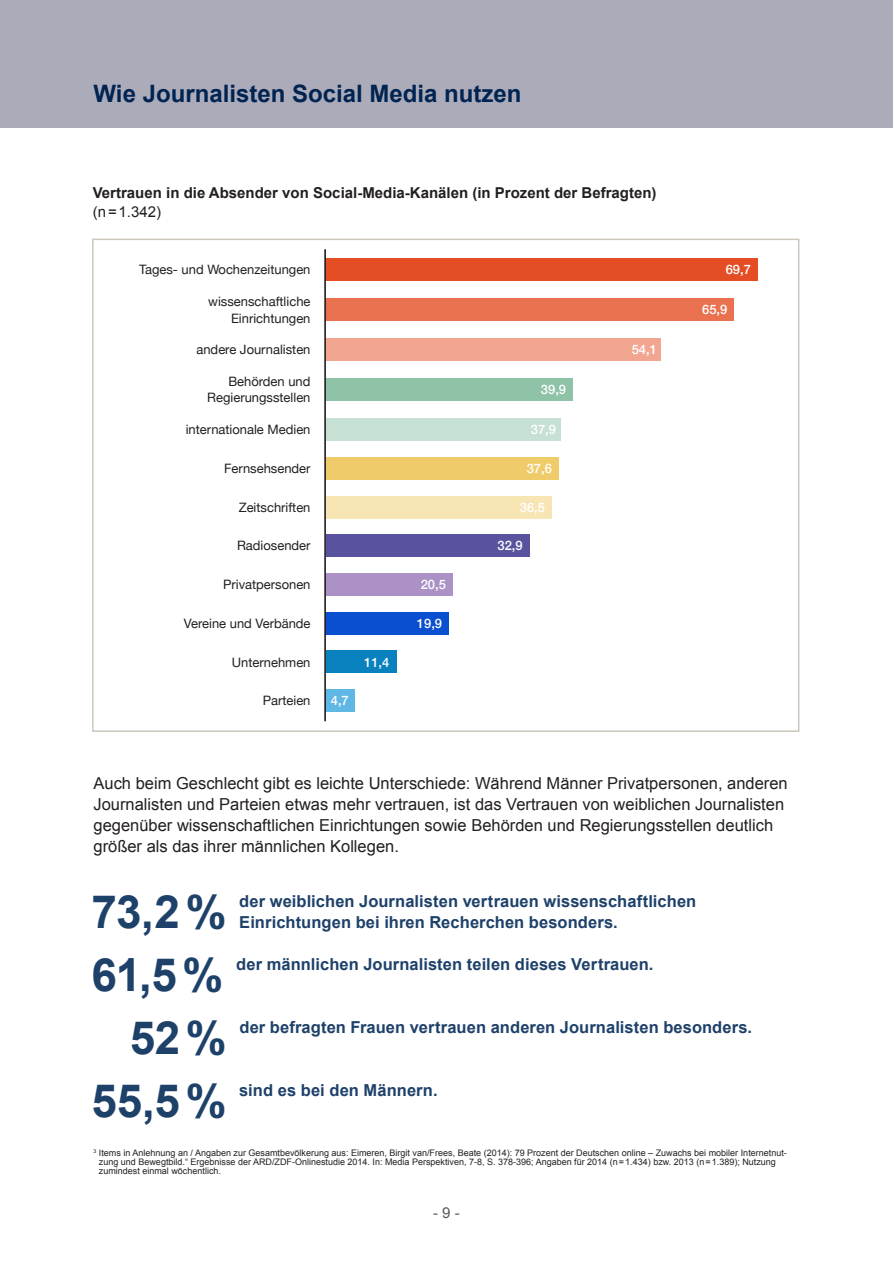
<style>
.page{position:relative;width:893px;height:1263px;background:#fff}
.page>*{position:absolute;margin:0;border:0;box-sizing:border-box;transform-origin:0 0}
.t1{font:700 45.9px "Arial";letter-spacing:-.015em;color:#1e416a}
.t2{font:700 24px "Arial";color:#002451}
.t3{font:16.5px/21px "Arial";color:#231f20}
.t4{font:700 16.5px/21px "Arial";letter-spacing:.005em;color:#1e416a}
.t5{font:700 15px "Arial";color:#231f20}
.t6{font:15px "Arial";color:#231f20}
.t7{font:15px "Arial";color:#57585a}
.t8{font:12.9px/16.2px "Helvetica Neue";color:#231f20;text-align:right}
.t9{font:500 12.9px "Helvetica Neue";color:#fff}
.t10{font:9px/9px "Arial";color:#231f20}
</style>
<div class="page">
<div style="left:0;top:0;width:893px;height:128px;background:#acabba"></div>
<div style="left:92px;top:239px;width:707px;height:493px;border:2px solid #cdc7bd"></div>
<div style="left:326px;top:378px;width:247px;height:23px;background:#8ec3a7"></div>
<div style="left:326px;top:418px;width:235px;height:23px;background:#c6e1d3"></div>
<div style="left:326px;top:457px;width:233px;height:23px;background:#f0cb69"></div>
<div style="left:326px;top:496px;width:226px;height:23px;background:#f8e5b4"></div>
<div style="left:326px;top:534px;width:204px;height:23px;background:#59539f"></div>
<div style="left:326px;top:573px;width:127px;height:23px;background:#ab91c5"></div>
<div style="left:326px;top:612px;width:123px;height:23px;background:#0a4fd0"></div>
<div style="left:326px;top:650px;width:70px;height:23px;background:#0a81bf"></div>
<div style="left:326px;top:689px;width:29px;height:23px;background:#5fb7e5"></div>
<div style="left:326px;top:338px;width:335px;height:23px;background:#f2a692"></div>
<div style="left:326px;top:298px;width:408px;height:23px;background:#ea7150"></div>
<div style="left:326px;top:258px;width:432px;height:23px;background:#e54d24"></div>
<hr style="left:324px;top:249px;width:2px;height:472px;background:#231f20">
<h2 class="t2" style="left:94px;top:78px;width:429px">Wie Journalisten Social Media nutzen</h2>
<h3 class="t5" style="left:93px;top:183px;width:565px">Vertrauen in die Absender von Social-Media-Kanälen (in Prozent der Befragten)</h3>
<h3 class="t6" style="left:93px;top:202px;width:70px">(n=1.342)</h3>
<h3 class="t8" style="left:139px;top:263px;width:173px">Tages- und Wochenzeitungen</h3>
<h3 class="t9" style="left:726px;top:259px;width:27px">69,7</h3>
<h3 class="t8" style="left:208px;top:294px;width:104px">wissenschaftliche<br>Einrichtungen</h3>
<h3 class="t8" style="left:196px;top:342px;width:116px">andere Journalisten</h3>
<h3 class="t9" style="left:632px;top:339px;width:27px">54,1</h3>
<h3 class="t8" style="left:207px;top:374px;width:105px">Behörden und<br>Regierungsstellen</h3>
<h3 class="t8" style="left:186px;top:422px;width:126px">internationale Medien</h3>
<h3 class="t9" style="left:531px;top:419px;width:27px">37,9</h3>
<h3 class="t8" style="left:224px;top:461px;width:88px">Fernsehsender</h3>
<h3 class="t9" style="left:527px;top:458px;width:27px">37,6</h3>
<h3 class="t8" style="left:239px;top:500px;width:73px">Zeitschriften</h3>
<h3 class="t9" style="left:520px;top:497px;width:27px">36,5</h3>
<h3 class="t8" style="left:237px;top:538px;width:75px">Radiosender</h3>
<h3 class="t9" style="left:497px;top:535px;width:27px">32,9</h3>
<h3 class="t8" style="left:223px;top:577px;width:89px">Privatpersonen</h3>
<h3 class="t9" style="left:421px;top:574px;width:27px">20,5</h3>
<h3 class="t8" style="left:184px;top:616px;width:128px">Vereine und Verbände</h3>
<h3 class="t9" style="left:417px;top:613px;width:27px">19,9</h3>
<h3 class="t8" style="left:232px;top:655px;width:80px">Unternehmen</h3>
<h3 class="t9" style="left:364px;top:652px;width:27px">11,4</h3>
<h3 class="t8" style="left:263px;top:693px;width:49px">Parteien</h3>
<h3 class="t9" style="left:331px;top:690px;width:20px">4,7</h3>
<h3 class="t9" style="left:541px;top:379px;width:27px">39,9</h3>
<h3 class="t9" style="left:702px;top:299px;width:27px">65,9</h3>
<p class="t3" style="left:94px;top:773px;width:696px">Auch beim Geschlecht gibt es leichte Unterschiede: Während Männer Privatpersonen, anderen Journalisten und Parteien etwas mehr vertrauen, ist das Vertrauen von weiblichen Journalisten gegenüber wissenschaftlichen Einrichtungen sowie Behörden und Regierungsstellen deutlich größer als das ihrer männlichen Kollegen.</p>
<h1 class="t1" style="left:92px;top:881px;width:136px">73,2%</h1>
<h3 class="t4" style="left:239px;top:891px;width:458px">der weiblichen Journalisten vertrauen wissenschaftlichen<br>Einrichtungen bei ihren Recherchen besonders.</h3>
<h1 class="t1" style="left:92px;top:944px;width:133px">61,5%</h1>
<h3 class="t4" style="left:236px;top:954px;width:419px">der männlichen Journalisten teilen dieses Vertrauen.</h3>
<h1 class="t1" style="left:130px;top:1007px;width:98px">52%</h1>
<h3 class="t4" style="left:239px;top:1017px;width:514px">der befragten Frauen vertrauen anderen Journalisten besonders.</h3>
<h1 class="t1" style="left:92px;top:1070px;width:136px">55,5%</h1>
<h3 class="t4" style="left:239px;top:1080px;width:200px">sind es bei den Männern.</h3>
<p class="t10" style="left:99px;top:1148px;width:689px;text-indent:-5px"><sup>3</sup> Items in Anlehnung an / Angaben zur Gesamtbevölkerung aus: Eimeren, Birgit van/Frees, Beate (2014): 79 Prozent der Deutschen online – Zuwachs bei mobiler Internetnut&shy;zung und Bewegtbild.“ Ergebnisse der ARD/ZDF-Onlinestudie 2014. In: Media Perspektiven, 7-8, S. 378-396; Angaben für 2014 (n=1.434) bzw. 2013 (n=1.389); Nutzung zumindest einmal wöchentlich.</p>
<h3 class="t7" style="left:433px;top:1203px;width:28px">- 9 -</h3>
</div>
